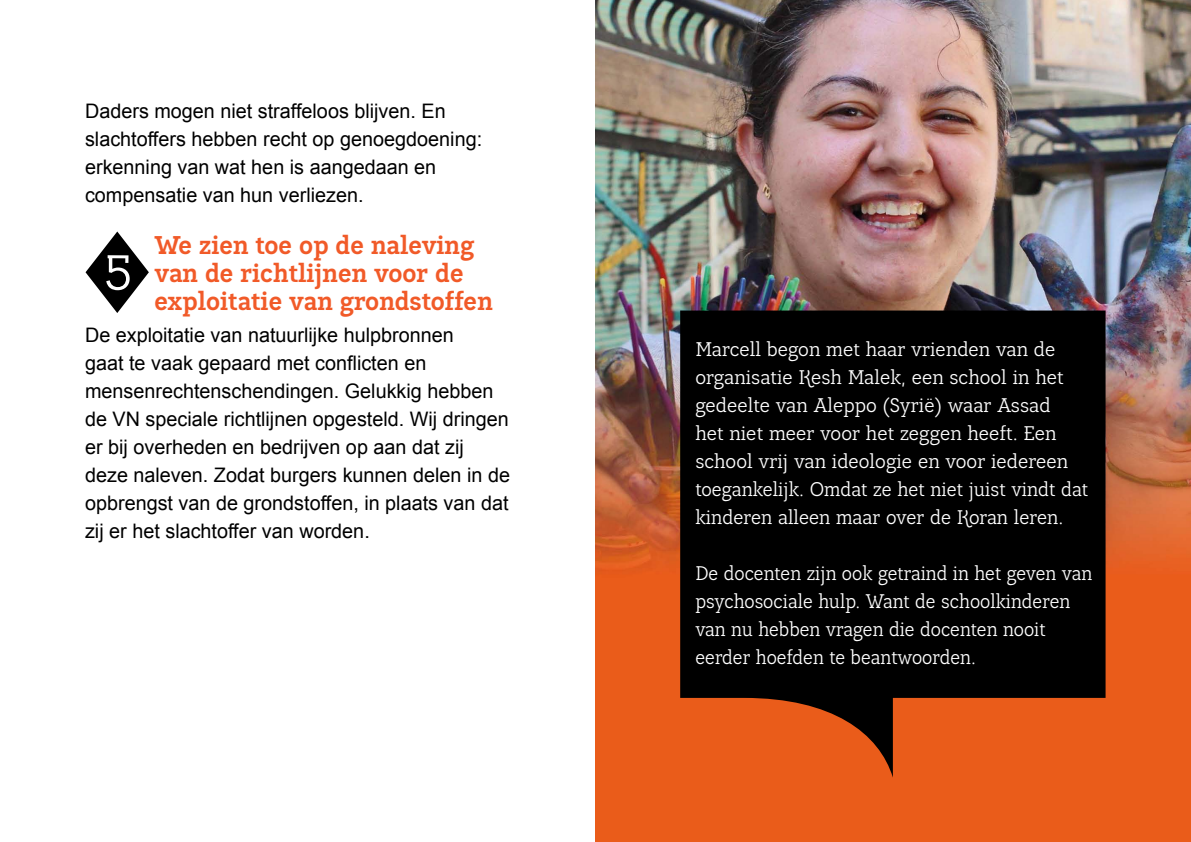
<style>
.page{position:relative;width:1191px;height:842px;background:#fff}
.page>*{position:absolute;margin:0;border:0;box-sizing:border-box;transform-origin:0 0}
.t1{font:50px "Lean OFY";color:#fff}
.t2{font:700 26px/28px "Lean OFY";color:#f15a28}
.t3{font:20px/28px "Arial";color:#000}
.t4{font:20px/28px "Lean OFY";color:#fff}
.t5{font:20px/28px "Lean OFY";color:#fff;scale:.95 1}
</style>
<div class="page">
<svg style="left:86px;top:231px;width:63px;height:82px"></svg>
<img style="left:595px;top:0;width:596px;height:842px">
<svg style="left:680px;top:311px;width:425px;height:467px;background:#240e04"></svg>
<p class="t3" style="left:85px;top:97px;width:398px">Daders mogen niet straffeloos blijven. En slachtoffers hebben recht op genoegdoening: erkenning van wat hen is aangedaan en compensatie van hun verliezen.</p>
<h2 class="t2" style="left:154px;top:231px;width:340px">We zien toe op de naleving van de richtlijnen voor de exploitatie van grondstoffen</h2>
<p class="t3" style="left:85px;top:321px;width:426px">De exploitatie van natuurlijke hulpbronnen<br>gaat te vaak gepaard met conflicten en mensenrechtenschendingen. Gelukkig hebben de VN speciale richtlijnen opgesteld. Wij dringen er bij overheden en bedrijven op aan dat zij deze naleven. Zodat burgers kunnen delen in de opbrengst van de grondstoffen, in plaats van dat zij er het slachtoffer van worden.</p>
<h1 class="t1" style="left:104px;top:242px;width:30px">5</h1>
<p class="t4" style="left:695px;top:335px;width:394px">Marcell begon met haar vrienden van de organisatie Kesh Malek, een school in het gedeelte van Aleppo (Syrië) waar Assad<br>het niet meer voor het zeggen heeft. Een school vrij van ideologie en voor iedereen toegankelijk. Omdat ze het niet juist vindt dat kinderen alleen maar over de Koran leren.</p>
<p class="t5" style="left:695px;top:559px;width:419px">De docenten zijn ook getraind in het geven van psychosociale hulp. Want de schoolkinderen van nu hebben vragen die docenten nooit eerder hoefden te beantwoorden.</p>
</div>
